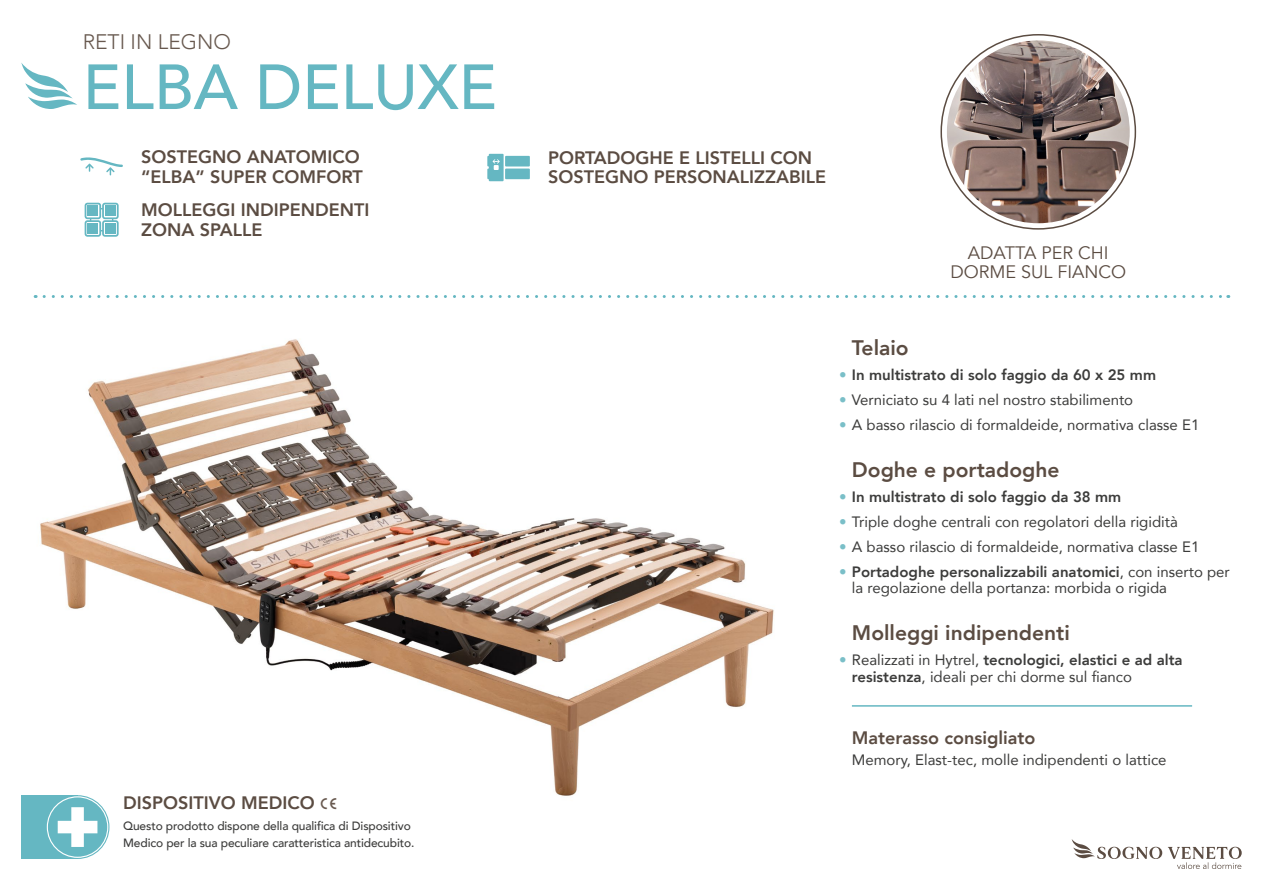
<style>
.page{position:relative;width:1263px;height:893px;background:#fff}
.page>*{position:absolute;margin:0;border:0;box-sizing:border-box;transform-origin:0 0}
.t1{font:500 63px "Avenir";color:#65b7c2}
.t2{font:800 21px "Avenir";color:#5b4c42}
.t3{font:300 21px "Avenir";color:#68594f}
.t4{font:800 18px/19.5px "Avenir";color:#5b4c42}
.t5{font:18px/19.5px "Avenir";color:#5b4c42;text-align:center}
.t6{font:15px/16.5px "Avenir";color:#3c3c3b}
.t7{font:800 15px "Avenir";color:#3c3c3b}
.t8{font:500 12px/16.5px "Avenir";letter-spacing:-.01em;color:#3c3c3b}
.s1{font-family:"Mar Vo Sym";font-weight:400;font-size:15px;color:#68594f}
.s2{color:#7abfc8}
.s3{font-weight:800;color:#7abfc8}
.s4{font-weight:800}
</style>
<div class="page">
<svg style="left:1071px;top:839px;width:91px;height:20px"></svg>
<svg style="left:1168px;top:847px;width:74px;height:22px"></svg>
<svg style="left:21px;top:63px;width:56px;height:46px"></svg>
<svg style="left:44px;top:295px;width:1185px;height:3px"></svg>
<div style="left:21px;top:795px;width:57px;height:64px;background:#65b7c2"></div>
<svg style="left:46px;top:795px;width:63px;height:64px"></svg>
<svg style="left:58px;top:807px;width:39px;height:40px"></svg>
<div style="left:47px;top:796px;width:61px;height:62px;border:1px solid #fff;border-radius:50%"></div>
<img style="left:947px;top:40px;width:183px;height:183px;border-radius:91px">
<svg style="left:80px;top:157px;width:43px;height:18px"></svg>
<svg style="left:85px;top:203px;width:34px;height:34px"></svg>
<div style="left:88px;top:223px;width:10px;height:11px;background:#65b7c2"></div>
<div style="left:105px;top:223px;width:11px;height:11px;background:#65b7c2"></div>
<div style="left:88px;top:206px;width:10px;height:10px;background:#65b7c2"></div>
<div style="left:105px;top:206px;width:11px;height:10px;background:#65b7c2"></div>
<div style="left:505px;top:169px;width:25px;height:10px;background:#65b7c2"></div>
<div style="left:505px;top:156px;width:25px;height:10px;background:#65b7c2"></div>
<div style="left:489px;top:154px;width:15px;height:27px;background:#65b7c2"></div>
<div style="left:487px;top:169px;width:13px;height:10px;background:#65b7c2"></div>
<div style="left:487px;top:156px;width:13px;height:10px;background:#65b7c2"></div>
<svg style="left:493px;top:159px;width:7px;height:11px"></svg>
<hr style="left:852px;top:705px;width:340px;height:2px;background:#65b7c2">
<img style="left:40px;top:339px;width:734px;height:464px">
<h2 class="t3" style="left:83px;top:30px;width:150px">RETI IN LEGNO</h2>
<h1 class="t1" style="left:83px;top:33px;width:416px">ELBA DELUXE</h1>
<p class="t4" style="left:141px;top:146px;width:223px">SOSTEGNO ANATOMICO “ELBA” SUPER COMFORT</p>
<p class="t4" style="left:141px;top:199px;width:230px">MOLLEGGI INDIPENDENTI<br>ZONA SPALLE</p>
<p class="t4" style="left:123px;top:792px;width:215px">DISPOSITIVO MEDICO <span class="s1">C</span></p>
<p class="t8" style="left:123px;top:817px;width:293px">Questo prodotto dispone della qualifica di Dispositivo<br>Medico per la sua peculiare caratteristica antidecubito.</p>
<p class="t4" style="left:548px;top:146px;width:279px">PORTADOGHE E LISTELLI CON<br>SOSTEGNO PERSONALIZZABILE</p>
<p class="t5" style="left:950px;top:243px;width:177px">ADATTA PER CHI<br>DORME SUL FIANCO</p>
<h2 class="t2" style="left:852px;top:329px;width:58px">Telaio</h2>
<p class="t7" style="left:839px;top:361px;width:318px"><span class="s2">•</span> In multistrato di solo faggio da 60 x 25 mm</p>
<p class="t6" style="left:839px;top:391px;width:296px"><span class="s3">•</span> Verniciato su 4 lati nel nostro stabilimento</p>
<p class="t6" style="left:839px;top:416px;width:362px"><span class="s3">•</span> A basso rilascio di formaldeide, normativa classe E1</p>
<h2 class="t2" style="left:852px;top:450px;width:209px">Doghe e portadoghe</h2>
<p class="t7" style="left:839px;top:483px;width:284px"><span class="s2">•</span> In multistrato di solo faggio da 38 mm</p>
<p class="t6" style="left:839px;top:513px;width:340px"><span class="s3">•</span> Triple doghe centrali con regolatori della rigidità</p>
<p class="t6" style="left:839px;top:538px;width:362px"><span class="s3">•</span> A basso rilascio di formaldeide, normativa classe E1</p>
<p class="t6" style="left:852px;top:563px;width:379px;text-indent:-13px"><span class="s3">•</span> <span class="s4">Portadoghe personalizzabili anatomici</span>, con inserto per la regolazione della portanza: morbida o rigida</p>
<h2 class="t2" style="left:852px;top:614px;width:219px">Molleggi indipendenti</h2>
<p class="t6" style="left:852px;top:651px;width:332px;text-indent:-13px"><span class="s3">•</span> Realizzati in Hytrel, <span class="s4">tecnologici, elastici e ad alta resistenza</span>, ideali per chi dorme sul fianco</p>
<p class="t4" style="left:852px;top:727px;width:185px">Materasso consigliato</p>
<p class="t6" style="left:852px;top:751px;width:316px">Memory, Elast-tec, molle indipendenti o lattice</p>
</div>
